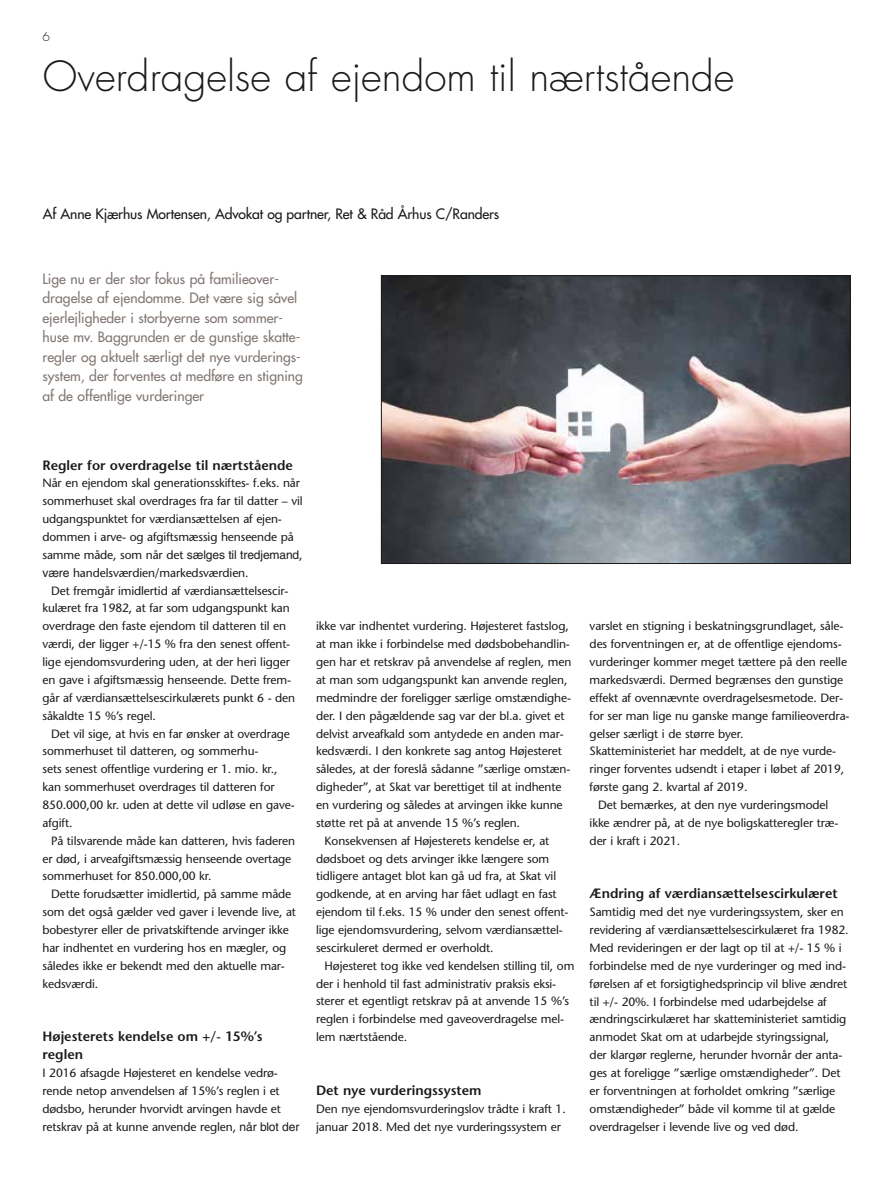
<style>
.page{position:relative;width:893px;height:1191px;background:#fff}
.page>*{position:absolute;margin:0;border:0;box-sizing:border-box;transform-origin:0 0}
.t1{font:300 40.5px "Futura";color:#1a1a18}
.t2{font:13.95px/19.5px "Futura";color:#827874}
.t3{font:13.95px "Futura";letter-spacing:-.01em;color:#1a1a18}
.t4{font:600 13.5px/18px "Stone Sans";color:#1a1a18}
.t5{font:12px/17.9px "Stone Sans";letter-spacing:-.01em;color:#1a1a18}
.t6{font:300 12px "Futura";color:#1a1a18}
.s1{font-family:"Helvetica"}
</style>
<div class="page">
<img style="left:383px;top:277px;width:466px;height:284px">
<div style="left:381px;top:275px;width:470px;height:288px;border:1px solid #1a1a18"></div>
<p class="t6" style="left:43px;top:29px;width:9px">6</p>
<h1 class="t1" style="left:43px;top:52px;width:693px">Overdragelse af ejendom til nærtstående</h1>
<p class="t3" style="left:43px;top:206px;width:458px">Af Anne Kjærhus Mortensen, Advokat og partner, Ret &amp; Råd Århus C/Randers</p>
<p class="t2" style="left:43px;top:269px;width:262px">Lige nu er der stor fokus på familieover&shy;dragelse af ejendomme. Det være sig såvel ejerlejligheder i storbyerne som sommer&shy;huse mv. Baggrunden er de gunstige skatte&shy;regler og aktuelt særligt det nye vurderings&shy;system, der forventes at medføre en stigning af de offentlige vurderinger</p>
<p class="t4" style="left:43px;top:456px;width:252px">Regler for overdragelse til nærtstående</p>
<p class="t5" style="left:43px;top:474px;width:262px">Når en ejendom skal generationsskiftes- f.eks. når sommerhuset skal overdrages fra far til datter – vil udgangspunktet for værdiansættelsen af ejen&shy;dommen i arve- og afgiftsmæssig henseende på samme måde, som når det <span class="s1">sælges til tredjemand</span>, <span class="s1">være</span> handelsværdien/markedsværdien.</p>
<p class="t5" style="left:43px;top:581px;width:254px;text-indent:9px">Det fremgår imidlertid af værdiansættelsescir&shy;kulæret fra 1982, at far som udgangspunkt kan overdrage den faste ejendom til datteren til en værdi, der ligger +/-15 % fra den senest offent&shy;lige ejendomsvurdering uden, at der heri ligger en gave i afgiftsmæssig henseende. Dette frem&shy;går af værdiansættelsescirkulærets punkt 6 - den såkaldte 15 %’s regel.</p>
<p class="t5" style="left:43px;top:724px;width:254px;text-indent:9px">Det vil sige, at hvis en far ønsker at overdrage sommerhuset til datteren, og sommerhu-<br>sets senest offentlige vurdering er 1. mio. kr., kan sommerhuset overdrages til datteren for 850.000,00 kr. uden at dette vil udløse en gave&shy;afgift.</p>
<p class="t5" style="left:43px;top:831px;width:254px;text-indent:9px">På tilsvarende måde kan datteren, hvis faderen er død, i arveafgiftsmæssig henseende overtage sommerhuset for 850.000,00 kr.</p>
<p class="t5" style="left:43px;top:885px;width:255px;text-indent:9px">Dette forudsætter imidlertid, på samme måde som det også gælder ved gaver i levende live, at bobestyrer eller de privatskiftende arvinger ikke har indhentet en vurdering hos en mægler, og således ikke er bekendt med den aktuelle mar&shy;kedsværdi.</p>
<p class="t4" style="left:43px;top:1027px;width:222px">Højesterets kendelse om +/- 15%’s reglen</p>
<p class="t5" style="left:43px;top:1064px;width:258px">I 2016 afsagde Højesteret en kendelse vedrø&shy;rende netop anvendelsen af 15%’s reglen i et dødsbo, herunder hvorvidt arvingen havde et retskrav på at kunne anvende reglen, <span class="s1">når blot der</span></p>
<p class="t5" style="left:316px;top:617px;width:254px">ikke var indhentet vurdering. Højesteret fastslog,</p>
<p class="t5" style="left:316px;top:635px;width:255px">at man ikke i forbindelse med dødsbobehandlin-</p>
<p class="t5" style="left:316px;top:653px;width:257px">gen har et retskrav på anvendelse af reglen, men</p>
<p class="t5" style="left:316px;top:671px;width:253px">at man som udgangspunkt kan anvende reglen,</p>
<p class="t5" style="left:316px;top:688px;width:256px">medmindre der foreligger særlige omstændighe-</p>
<p class="t5" style="left:316px;top:706px;width:250px">der. I den pågældende sag var der bl.a. givet et</p>
<p class="t5" style="left:316px;top:724px;width:249px">delvist arveafkald som antydede en anden mar-</p>
<p class="t5" style="left:316px;top:742px;width:247px">kedsværdi. I den konkrete sag antog Højesteret</p>
<p class="t5" style="left:316px;top:760px;width:256px">således, at der foreslå sådanne ”særlige omstæn-</p>
<p class="t5" style="left:316px;top:778px;width:247px">digheder”, at Skat var berettiget til at indhente</p>
<p class="t5" style="left:316px;top:796px;width:248px">en vurdering og således at arvingen ikke kunne</p>
<p class="t5" style="left:316px;top:813px;width:205px">støtte ret på at anvende 15 %’s reglen.</p>
<p class="t5" style="left:325px;top:831px;width:226px">Konsekvensen af Højesterets kendelse er, at</p>
<p class="t5" style="left:316px;top:849px;width:235px">dødsboet og dets arvinger ikke længere som</p>
<p class="t5" style="left:316px;top:867px;width:242px">tidligere antaget blot kan gå ud fra, at Skat vil</p>
<p class="t5" style="left:316px;top:885px;width:242px">godkende, at en arving har fået udlagt en fast</p>
<p class="t5" style="left:316px;top:903px;width:254px">ejendom til f.eks. 15 % under den senest offent-</p>
<p class="t5" style="left:316px;top:921px;width:248px">lige ejendomsvurdering, selvom værdiansættel-</p>
<p class="t5" style="left:316px;top:938px;width:179px">sescirkuleret dermed er overholdt.</p>
<p class="t5" style="left:325px;top:956px;width:251px">Højesteret tog ikke ved kendelsen stilling til, om</p>
<p class="t5" style="left:316px;top:974px;width:242px">der i henhold til fast administrativ praksis eksi-</p>
<p class="t5" style="left:316px;top:992px;width:255px">sterer et egentligt retskrav på at anvende 15 %’s</p>
<p class="t5" style="left:316px;top:1010px;width:250px">reglen i forbindelse med gaveoverdragelse mel-</p>
<p class="t5" style="left:316px;top:1028px;width:93px">lem nærtstående.</p>
<p class="t4" style="left:316px;top:1081px;width:167px">Det nye vurderingssystem</p>
<p class="t5" style="left:316px;top:1099px;width:251px">Den nye ejendomsvurderingslov trådte i kraft 1. januar 2018. Med det nye vurderingssystem er</p>
<p class="t5" style="left:590px;top:617px;width:255px">varslet en stigning i beskatningsgrundlaget, såle-</p>
<p class="t5" style="left:590px;top:635px;width:254px">des forventningen er, at de offentlige ejendoms-</p>
<p class="t5" style="left:590px;top:653px;width:259px">vurderinger kommer meget tættere på den reelle</p>
<p class="t5" style="left:590px;top:671px;width:255px">markedsværdi. Dermed begrænses den gunstige</p>
<p class="t5" style="left:590px;top:688px;width:255px">effekt af ovennævnte overdragelsesmetode. Der-</p>
<p class="t5" style="left:590px;top:706px;width:261px">for ser man lige nu ganske mange familieoverdra-</p>
<p class="t5" style="left:590px;top:724px;width:155px">gelser særligt i de større byer.</p>
<p class="t5" style="left:590px;top:742px;width:248px">Skatteministeriet har meddelt, at de nye vurde-</p>
<p class="t5" style="left:590px;top:760px;width:256px">ringer forventes udsendt i etaper i løbet af 2019,</p>
<p class="t5" style="left:590px;top:778px;width:159px">første gang 2. kvartal af 2019.</p>
<p class="t5" style="left:598px;top:796px;width:232px">Det bemærkes, at den nye vurderingsmodel</p>
<p class="t5" style="left:590px;top:813px;width:250px">ikke ændrer på, at de nye boligskatteregler træ-</p>
<p class="t5" style="left:590px;top:831px;width:92px">der i kraft i 2021.</p>
<p class="t4" style="left:590px;top:884px;width:249px">Ændring af værdiansættelsescirkulæret</p>
<p class="t5" style="left:590px;top:903px;width:261px">Samtidig med det nye vurderingssystem, sker en revidering af værdiansættelsescirkulæret fra 1982.<br>Med revideringen er der lagt op til at +/- 15 % i forbindelse med de nye vurderinger og med ind&shy;førelsen af et forsigtighedsprincip vil blive ændret til +/- 20%. I forbindelse med udarbejdelse af ændringscirkulæret har skatteministeriet samtidig anmodet Skat om at udarbejde styringssignal, der klargør reglerne, herunder hvornår der anta&shy;ges at foreligge ”særlige omstændigheder”. Det er forventningen at forholdet omkring ”særlige omstændigheder” både vil komme til at gælde overdragelser i levende live og ved død.</p>
</div>
